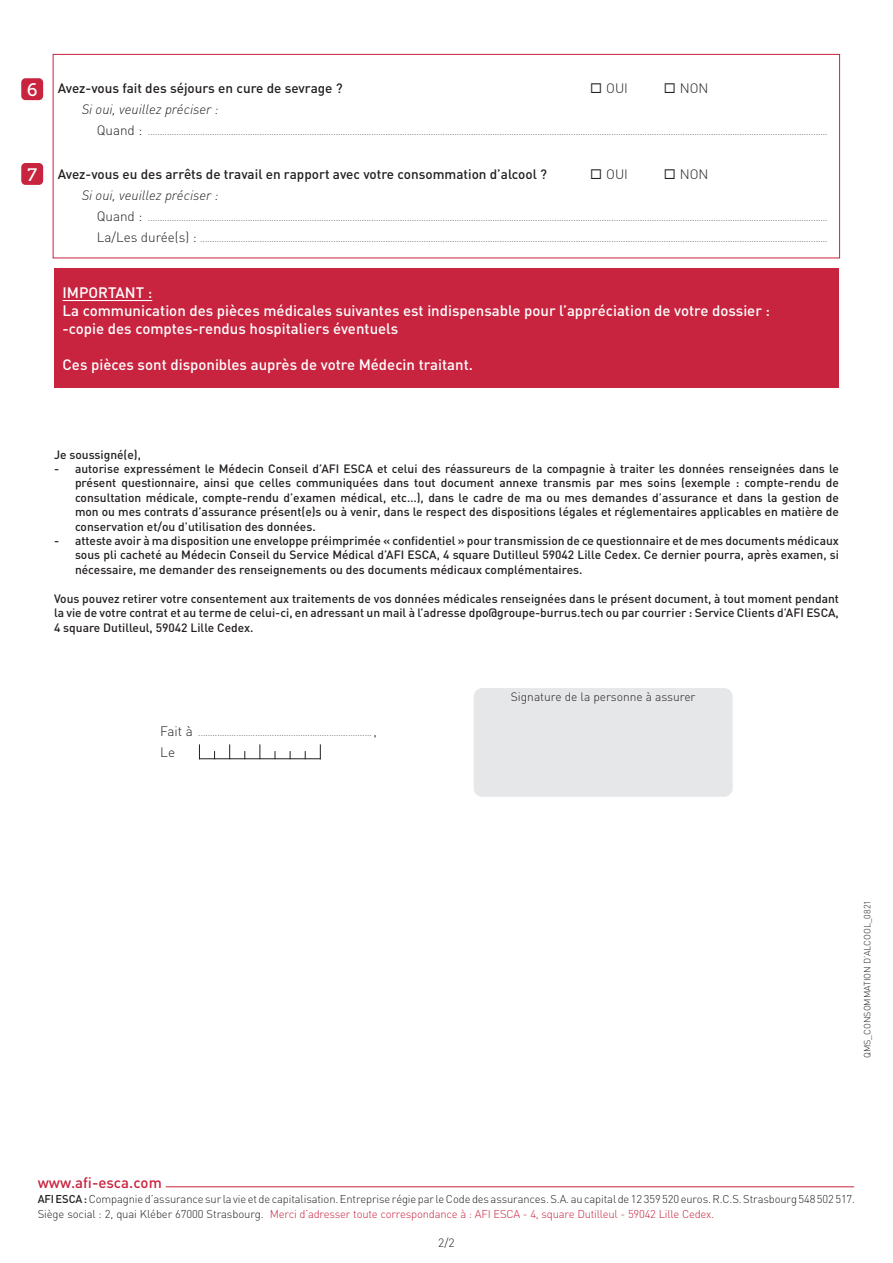
<style>
.page{position:relative;width:893px;height:1263px;background:#fff}
.page>*{position:absolute;margin:0;border:0;box-sizing:border-box;transform-origin:0 0}
.t1{font:18px "Museo 500";color:#fff}
.t2{font:500 15px/18px "DIN";color:#fff}
.t3{font:500 15px "DIN";color:#c8233f}
.t4{font:500 13.5px "DIN";color:#231f20}
.t5{font:italic 300 13.5px "DIN";color:#231f20}
.t6{font:300 13.5px "DIN";color:#231f20}
.t7{font:500 12px/14.4px "DIN";color:#231f20;text-align:justify}
.t8{font:300 12px "DIN";color:#231f20}
.t9{font:300 11.25px/15px "DIN";letter-spacing:-.01em;color:#231f20}
.t10{font:300 9px "DIN";color:#231f20}
.s1{font-size:13.5px}
.s2{font-weight:500}
.s3{color:#c8233f}
</style>
<div class="page">
<hr style="left:166px;top:1186px;width:688px;height:1px;background:#c8233f">
<hr style="left:199px;top:758px;width:122px;height:1px;background:#231f20">
<svg style="left:199px;top:744px;width:1px;height:14px"></svg>
<svg style="left:229px;top:744px;width:1px;height:14px"></svg>
<svg style="left:260px;top:744px;width:1px;height:15px"></svg>
<svg style="left:320px;top:744px;width:1px;height:15px"></svg>
<div style="left:474px;top:688px;width:259px;height:109px;background:#e6e7e9;border-radius:9px"></div>
<svg style="left:52px;top:54px;width:788px;height:205px"></svg>
<div style="left:21px;top:78px;width:22px;height:22px;background:#c8233f;border-radius:4px"></div>
<div style="left:21px;top:163px;width:22px;height:22px;background:#c8233f;border-radius:4px"></div>
<div style="left:54px;top:269px;width:785px;height:119px;background:#c8233f"></div>
<hr style="left:63px;top:300px;width:89px;height:1px;background:#fff">
<svg style="left:602px;top:93px;width:13px;height:1px"></svg>
<svg style="left:675px;top:93px;width:14px;height:1px"></svg>
<svg style="left:602px;top:179px;width:13px;height:1px"></svg>
<svg style="left:675px;top:179px;width:14px;height:1px"></svg>
<h1 class="t1" style="left:27px;top:80px;width:12px">6</h1>
<h1 class="t1" style="left:27px;top:165px;width:11px">7</h1>
<p class="t4" style="left:58px;top:80px;width:286px">Avez-vous fait des séjours en cure de sevrage ?</p>
<p class="t6" style="left:590px;top:80px;width:39px">◻ OUI</p>
<p class="t6" style="left:664px;top:80px;width:46px">◻ NON</p>
<p class="t5" style="left:82px;top:101px;width:138px">Si oui, veuillez préciser :</p>
<p class="t10" style="left:97px;top:126px;width:732px"><span class="s1">Quand :</span> ...............................................................................................................................................................................................................................................................................................</p>
<p class="t4" style="left:58px;top:165px;width:491px">Avez-vous eu des arrêts de travail en rapport avec votre consommation d’alcool ?</p>
<p class="t6" style="left:590px;top:165px;width:39px">◻ OUI</p>
<p class="t6" style="left:664px;top:165px;width:46px">◻ NON</p>
<p class="t5" style="left:82px;top:186px;width:138px">Si oui, veuillez préciser :</p>
<p class="t10" style="left:97px;top:212px;width:732px"><span class="s1">Quand :</span> ...............................................................................................................................................................................................................................................................................................</p>
<p class="t10" style="left:97px;top:233px;width:732px"><span class="s1">La/Les durée(s) :</span> .........................................................................................................................................................................................................................................................................</p>
<p class="t2" style="left:63px;top:284px;width:709px">IMPORTANT :<br>La communication des pièces médicales suivantes est indispensable pour l’appréciation de votre dossier : -copie des comptes-rendus hospitaliers éventuels</p>
<p class="t2" style="left:63px;top:356px;width:412px">Ces pièces sont disponibles auprès de votre Médecin traitant.</p>
<p class="t7" style="left:54px;top:447px;width:88px">Je soussigné(e),</p>
<p class="t7" style="left:75px;top:461px;width:765px;text-indent:-21px">- autorise expressément le Médecin Conseil d’AFI ESCA et celui des réassureurs de la compagnie à traiter les données renseignées dans le présent questionnaire, ainsi que celles communiquées dans tout document annexe transmis par mes soins (exemple : compte-rendu de consultation médicale, compte-rendu d’examen médical, etc…), dans le cadre de ma ou mes demandes d’assurance et dans la gestion de mon ou mes contrats d’assurance présent(e)s ou à venir, dans le respect des dispositions légales et réglementaires applicables en matière de conservation et/ou d’utilisation des données.</p>
<p class="t7" style="left:75px;top:533px;width:765px;text-indent:-21px">- atteste avoir à ma disposition une enveloppe préimprimée « confidentiel » pour transmission de ce questionnaire et de mes documents médicaux sous pli cacheté au Médecin Conseil du Service Médical d’AFI ESCA, 4 square Dutilleul 59042 Lille Cedex. Ce dernier pourra, après examen, si nécessaire, me demander des renseignements ou des documents médicaux complémentaires.</p>
<p class="t7" style="left:54px;top:591px;width:786px">Vous pouvez retirer votre consentement aux traitements de vos données médicales renseignées dans le présent document, à tout moment pendant la vie de votre contrat et au terme de celui-ci, en adressant un mail à l’adresse dpo@groupe-burrus.tech ou par courrier : Service Clients d’AFI ESCA, 4 square Dutilleul, 59042 Lille Cedex.</p>
<p class="t10" style="left:160px;top:727px;width:218px"><span class="s1">Fait à</span> .......................................................................... <span class="s1">,</span></p>
<p class="t6" style="left:160px;top:744px;width:16px">Le</p>
<p class="t8" style="left:511px;top:689px;width:186px">Signature de la personne à assurer</p>
<p class="t10" style="left:862px;top:1058px;width:160px;rotate:-90deg">QMS_CONSOMMATION D’ALCOOL_0821</p>
<p class="t3" style="left:38px;top:1173px;width:126px">www.afi-esca.com</p>
<p class="t9" style="left:38px;top:1191px;width:819px"><span class="s2">AFI ESCA :</span>Compagnied’assurance sur la vie etde capitalisation.Entreprise régiepar leCodedes assurances.S.A. aucapitalde 12 359 520 euros.R.C.S.Strasbourg548 502 517.<br>Siège social : 2, quai Kléber 67000 Strasbourg. <span class="s3">Merci d’adresser toute correspondance à : AFI ESCA - 4, square Dutilleul - 59042 Lille Cedex.</span></p>
<p class="t8" style="left:438px;top:1235px;width:18px">2/2</p>
</div>
